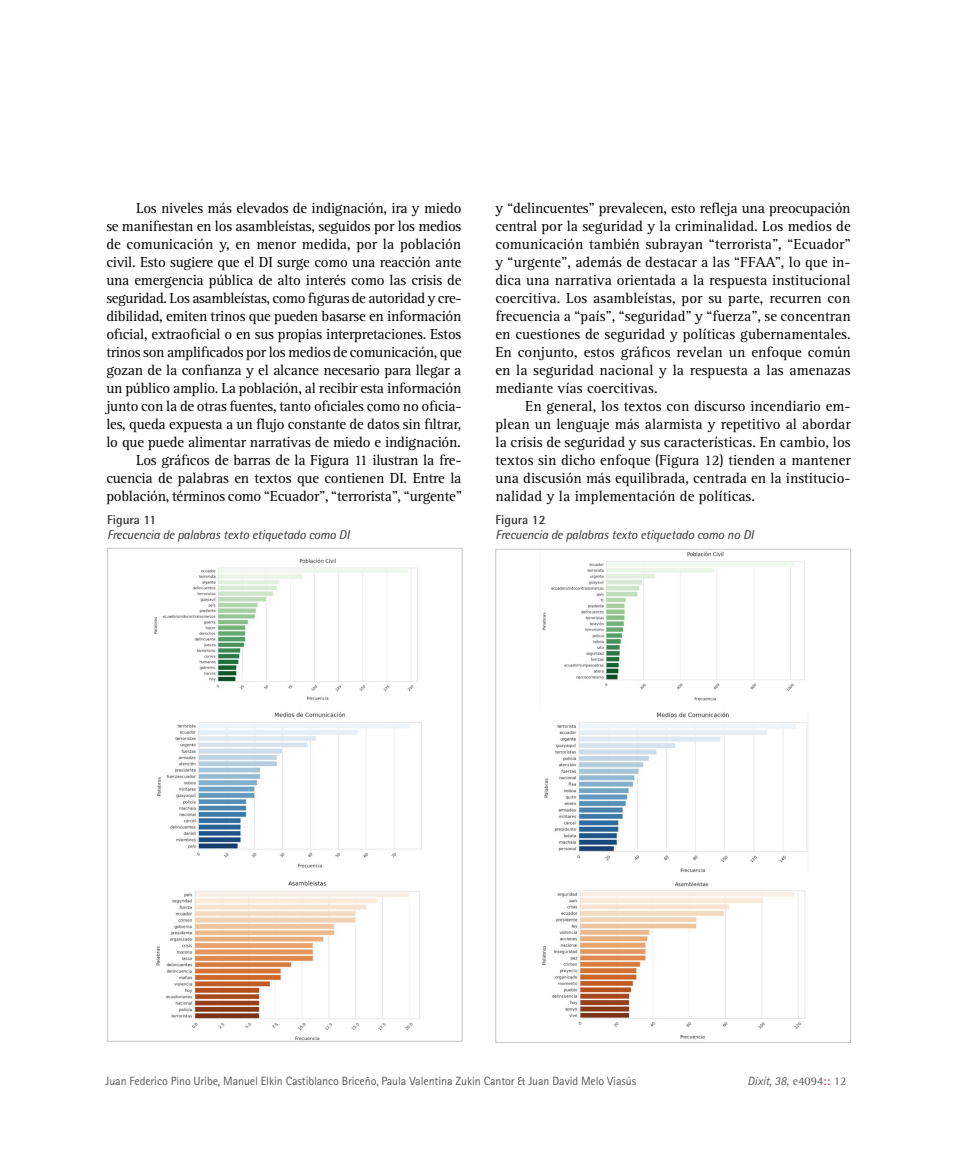
<style>
.page{position:relative;width:957px;height:1149px;background:#fff}
.page>*{position:absolute;margin:0;border:0;box-sizing:border-box;transform-origin:0 0}
.t1{font:15px/18px "Rotis Serif Std";letter-spacing:-.015em;color:#000;text-align:justify}
.t2{font:italic 12.75px "Rotis Semi Sans Std";letter-spacing:-.015em;color:#323232}
.t3{font:700 12.75px "Rotis Semi Sans Std";color:#323232}
.t4{font:12px "Rotis Sans Serif Std";letter-spacing:-.01em;color:#575756}
.t5{font:italic 12px "Rotis Sans Serif Std";color:#575756}
.s1{font-family:"Rotis Semi Serif Std";font-style:normal}
.s2{font-family:"Rotis Semi Serif Std";font-style:normal;color:#a12236}
</style>
<div class="page">
<img style="left:153px;top:558px;width:269px;height:481px">
<img style="left:542px;top:551px;width:266px;height:488px">
<p class="t1" style="left:106px;top:199px;width:357px;text-align:right">Los niveles más elevados de indignación, ira y miedo<br>se manifiestan en los asambleístas, seguidos por los medios de comunicación y, en menor medida, por la población civil. Esto sugiere que el DI surge como una reacción ante una emergencia pública de alto interés como las crisis de seguridad. Los asambleístas, como figuras de autoridad y cre&shy;dibilidad, emiten trinos que pueden basarse en información oficial, extraoficial o en sus propias interpretaciones. Estos trinos son amplificados por los medios de comunicación, que gozan de la confianza y el alcance necesario para llegar a un público amplio. La población, al recibir esta información junto con la de otras fuentes, tanto oficiales como no oficia&shy;les, queda expuesta a un flujo constante de datos sin filtrar, lo que puede alimentar narrativas de miedo e indignación.<br>Los gráficos de barras de la Figura 11 ilustran la fre&shy;cuencia de palabras en textos que contienen DI. Entre la población, términos como “Ecuador”, “terrorista”, “urgente”</p>
<p class="t1" style="left:495px;top:199px;width:357px">y “delincuentes” prevalecen, esto refleja una preocupación central por la seguridad y la criminalidad. Los medios de comunicación también subrayan “terrorista”, “Ecuador” y “urgente”, además de destacar a las “FFAA”, lo que in&shy;dica una narrativa orientada a la respuesta institucional coercitiva. Los asambleístas, por su parte, recurren con frecuencia a “país”, “seguridad” y “fuerza”, se concentran en cuestiones de seguridad y políticas gubernamentales.<br>En conjunto, estos gráficos revelan un enfoque común en la seguridad nacional y la respuesta a las amenazas mediante vías coercitivas.</p>
<p class="t1" style="left:495px;top:397px;width:357px;text-indent:30px">En general, los textos con discurso incendiario em&shy;plean un lenguaje más alarmista y repetitivo al abordar la crisis de seguridad y sus características. En cambio, los textos sin dicho enfoque (Figura 12) tienden a mantener una discusión más equilibrada, centrada en la institucio&shy;nalidad y la implementación de políticas.</p>
<p class="t3" style="left:107px;top:511px;width:51px">Figura 11</p>
<p class="t2" style="left:107px;top:526px;width:244px">Frecuencia de palabras texto etiquetado como DI</p>
<p class="t3" style="left:495px;top:511px;width:52px">Figura 12</p>
<p class="t2" style="left:495px;top:526px;width:260px">Frecuencia de palabras texto etiquetado como no DI</p>
<p class="t4" style="left:105px;top:1073px;width:532px">Juan Federico Pino Uribe, Manuel Elkin Castiblanco Briceño, Paula Valentina Zukin Cantor &amp; Juan David Melo Viasús</p>
<p class="t5" style="left:747px;top:1073px;width:100px">Dixit, 38<span class="s1">, e4094</span><span class="s2">::</span> <span class="s1">12</span></p>
</div>
